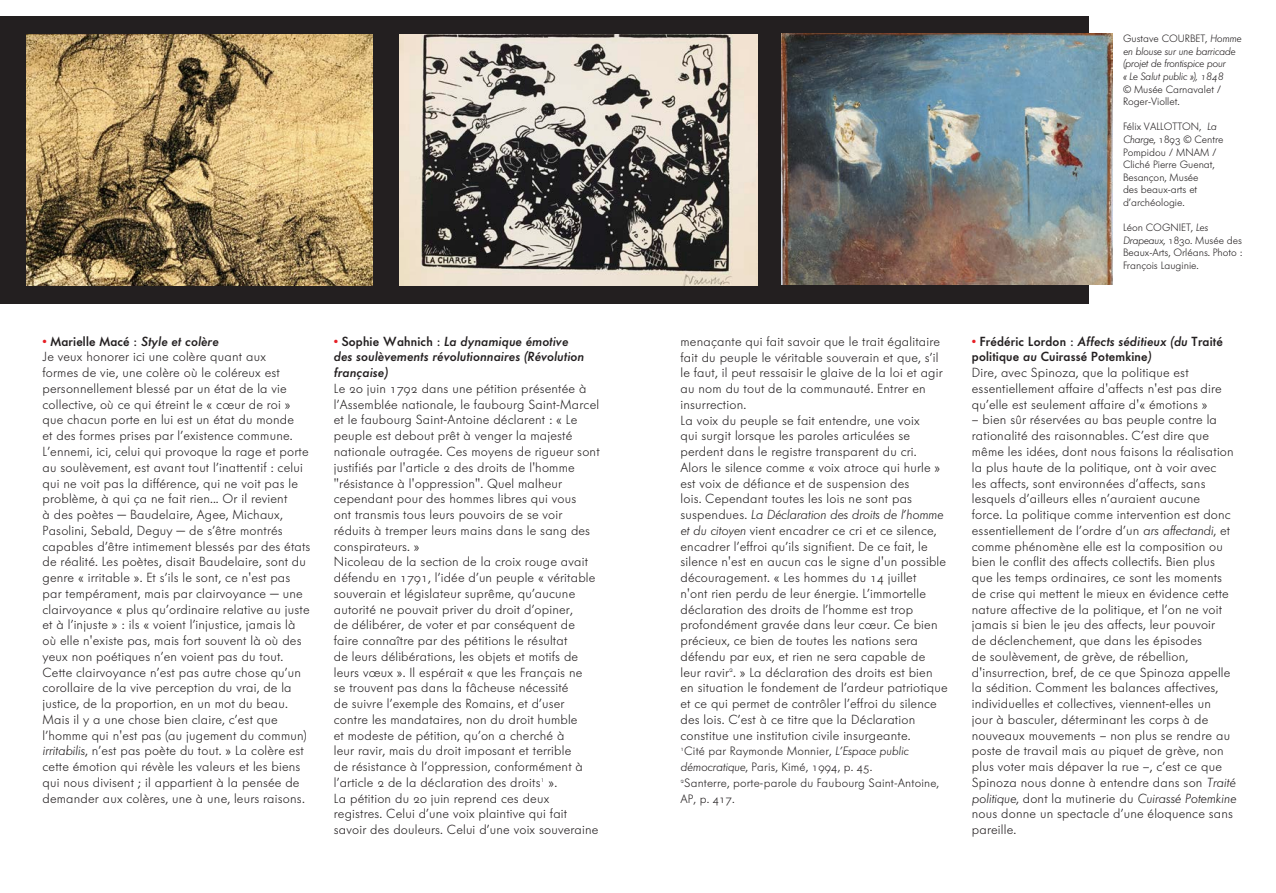
<style>
.page{position:relative;width:1276px;height:893px;background:#fff}
.page>*{position:absolute;margin:0;border:0;box-sizing:border-box;transform-origin:0 0}
.t1{font:13.05px/15.8px "Futura Serie BQ Light Mix";letter-spacing:.015em;color:#231f20}
.t2{font:13.05px/15.8px "Futura Serie BQ Medium Mix";letter-spacing:.015em;color:#231f20}
.t3{font:13.05px "Futura Serie BQ Light Oblique Mix";letter-spacing:.015em;color:#231f20}
.t4{font:13.05px/15.8px "Futura Serie BQ Medium Oblique Mix";letter-spacing:.015em;color:#231f20}
.t5{font:12px/15.8px "Futura Serie BQ Light Mix";letter-spacing:.015em;color:#231f20}
.t6{font:10.5px/12.6px "Futura Serie BQ Light Mix";color:#231f20}
.t7{font:10.5px/12.6px "Futura Serie BQ Light Oblique Mix";color:#231f20}
.s1{font-family:"Futura Serie BQ Book Mix";color:#e61e25}
.s2{font-family:"Futura Serie BQ Medium Oblique Mix"}
.s3{font-family:"Futura Serie BQ Light Oblique Mix"}
.s4{font-family:"Futura Serie BQ Medium Mix"}
.s5{font-family:"Futura Serie BQ Light Mix"}
</style>
<div class="page">
<div style="left:0;top:16px;width:1088px;height:288px;background:#231f20"></div>
<img style="left:26px;top:34px;width:346px;height:251px">
<img style="left:400px;top:34px;width:357px;height:251px">
<img style="left:782px;top:33px;width:330px;height:251px">
<p class="t2" style="left:43px;top:333px;width:178px"><span class="s1">•</span> Marielle Macé : <span class="s2">Style et colère</span></p>
<p class="t1" style="left:43px;top:349px;width:269px">Je veux honorer ici une colère quant aux<br>formes de vie, une colère où le coléreux est personnellement blessé par un état de la vie collective, où ce qui étreint le « cœur de roi » que chacun porte en lui est un état du monde<br>et des formes prises par l’existence commune.<br>L’ennemi, ici, celui qui provoque la rage et porte au soulèvement, est avant tout l’inattentif : celui qui ne voit pas la différence, qui ne voit pas le problème, à qui ça ne fait rien... Or il revient<br>à des poètes — Baudelaire, Agee, Michaux, Pasolini, Sebald, Deguy — de s’être montrés capables d’être intimement blessés par des états de réalité. Les poètes, disait Baudelaire, sont du genre « irritable ». Et s’ils le sont, ce n'est pas par tempérament, mais par clairvoyance — une clairvoyance « plus qu’ordinaire relative au juste et à l’injuste » : ils « voient l’injustice, jamais là où elle n'existe pas, mais fort souvent là où des yeux non poétiques n’en voient pas du tout.<br>Cette clairvoyance n’est pas autre chose qu’un corollaire de la vive perception du vrai, de la justice, de la proportion, en un mot du beau.<br>Mais il y a une chose bien claire, c’est que l’homme qui n'est pas (au jugement du commun) <span class="s3">irritabilis</span>, n’est pas poète du tout. » La colère est cette émotion qui révèle les valeurs et les biens qui nous divisent ; il appartient à la pensée de demander aux colères, une à une, leurs raisons.</p>
<p class="t4" style="left:334px;top:333px;width:252px"><span class="s1">•</span> <span class="s4">Sophie Wahnich :</span> La dynamique émotive des soulèvements révolutionnaires (Révolution française)</p>
<p class="t1" style="left:334px;top:381px;width:267px">Le 20 juin 1792 dans une pétition présentée à l’Assemblée nationale, le faubourg Saint-Marcel et le faubourg Saint-Antoine déclarent : « Le peuple est debout prêt à venger la majesté nationale outragée. Ces moyens de rigueur sont justifiés par l'article 2 des droits de l'homme "résistance à l'oppression". Quel malheur cependant pour des hommes libres qui vous<br>ont transmis tous leurs pouvoirs de se voir réduits à tremper leurs mains dans le sang des conspirateurs. »<br>Nicoleau de la section de la croix rouge avait défendu en 1791, l’idée d’un peuple « véritable souverain et législateur suprême, qu’aucune autorité ne pouvait priver du droit d’opiner,<br>de délibérer, de voter et par conséquent de faire connaître par des pétitions le résultat<br>de leurs délibérations, les objets et motifs de leurs vœux ». Il espérait « que les Français ne<br>se trouvent pas dans la fâcheuse nécessité<br>de suivre l’exemple des Romains, et d’user contre les mandataires, non du droit humble<br>et modeste de pétition, qu’on a cherché à<br>leur ravir, mais du droit imposant et terrible<br>de résistance à l’oppression, conformément à l’article 2 de la déclaration des droits<sup>1</sup> ».<br>La pétition du 20 juin reprend ces deux registres. Celui d’une voix plaintive qui fait savoir des douleurs. Celui d’une voix souveraine</p>
<p class="t6" style="left:1123px;top:32px;width:120px">Gustave COURBET, <span class="s3">Homme</span></p>
<p class="t7" style="left:1123px;top:45px;width:114px">en blouse sur une barricade (projet de frontispice pour<br>« Le Salut public »), 1848</p>
<p class="t6" style="left:1123px;top:83px;width:100px">© Musée Carnavalet /<br>Roger-Viollet.</p>
<p class="t6" style="left:1123px;top:121px;width:102px">Félix VALLOTTON, <span class="s3">La<br>Charge</span>, 1893 © Centre<br>Pompidou / MNAM /<br>Cliché Pierre Guenat,<br>Besançon, Musée<br>des beaux-arts et d’archéologie.</p>
<p class="t6" style="left:1123px;top:221px;width:121px">Léon COGNIET, <span class="s3">Les<br>Drapeaux</span>, 1830. Musée des<br>Beaux-Arts, Orléans. Photo :<br>François Lauginie.</p>
<p class="t1" style="left:680px;top:333px;width:264px">menaçante qui fait savoir que le trait égalitaire fait du peuple le véritable souverain et que, s’il le faut, il peut ressaisir le glaive de la loi et agir au nom du tout de la communauté. Entrer en insurrection.<br>La voix du peuple se fait entendre, une voix<br>qui surgit lorsque les paroles articulées se perdent dans le registre transparent du cri.<br>Alors le silence comme « voix atroce qui hurle » est voix de défiance et de suspension des<br>lois. Cependant toutes les lois ne sont pas</p>
<p class="t3" style="left:680px;top:507px;width:264px"><span class="s5">suspendues.</span> La Déclaration des droits de l’homme</p>
<p class="t1" style="left:680px;top:522px;width:269px"><span class="s3">et du citoyen</span> vient encadrer ce cri et ce silence, encadrer l’effroi qu’ils signifient. De ce fait, le silence n'est en aucun cas le signe d'un possible découragement. « Les hommes du 14 juillet<br>n'ont rien perdu de leur énergie. L’immortelle déclaration des droits de l’homme est trop profondément gravée dans leur cœur. Ce bien précieux, ce bien de toutes les nations sera défendu par eux, et rien ne sera capable de leur ravir<sup>2</sup>. » La déclaration des droits est bien en situation le fondement de l’ardeur patriotique et ce qui permet de contrôler l’effroi du silence des lois. C’est à ce titre que la Déclaration constitue une institution civile insurgeante.</p>
<p class="t5" style="left:680px;top:743px;width:260px"><sup>1</sup>Cité par Raymonde Monnier, <span class="s3">L’Espace public démocratique</span>, Paris, Kimé, 1994, p. 45.<br><sup>2</sup>Santerre, porte-parole du Faubourg Saint-Antoine, AP, p. 417.</p>
<p class="t2" style="left:972px;top:333px;width:253px"><span class="s1">•</span> Frédéric Lordon : <span class="s2">Affects séditieux (du</span> Traité politique <span class="s2">au</span> Cuirassé Potemkine<span class="s2">)</span></p>
<p class="t1" style="left:972px;top:365px;width:251px">Dire, avec Spinoza, que la politique est essentiellement affaire d'affects n'est pas dire qu’elle est seulement affaire d'« émotions »</p>
<p class="t1" style="left:972px;top:412px;width:265px">– bien sûr réservées au bas peuple contre la rationalité des raisonnables. C’est dire que même les idées, dont nous faisons la réalisation la plus haute de la politique, ont à voir avec<br>les affects, sont environnées d’affects, sans lesquels d’ailleurs elles n’auraient aucune<br>force. La politique comme intervention est donc essentiellement de l’ordre d’un <span class="s3">ars affectandi</span>, et comme phénomène elle est la composition ou bien le conflit des affects collectifs. Bien plus que les temps ordinaires, ce sont les moments de crise qui mettent le mieux en évidence cette nature affective de la politique, et l’on ne voit jamais si bien le jeu des affects, leur pouvoir<br>de déclenchement, que dans les épisodes<br>de soulèvement, de grève, de rébellion, d'insurrection, bref, de ce que Spinoza appelle la sédition. Comment les balances affectives, individuelles et collectives, viennent-elles un<br>jour à basculer, déterminant les corps à de nouveaux mouvements – non plus se rendre au poste de travail mais au piquet de grève, non plus voter mais dépaver la rue –, c’est ce que Spinoza nous donne à entendre dans son <span class="s3">Traité</span></p>
<p class="t3" style="left:972px;top:790px;width:266px">politique<span class="s5">, dont la mutinerie du</span> Cuirassé Potemkine</p>
<p class="t1" style="left:972px;top:806px;width:263px">nous donne un spectacle d’une éloquence sans pareille.</p>
</div>
